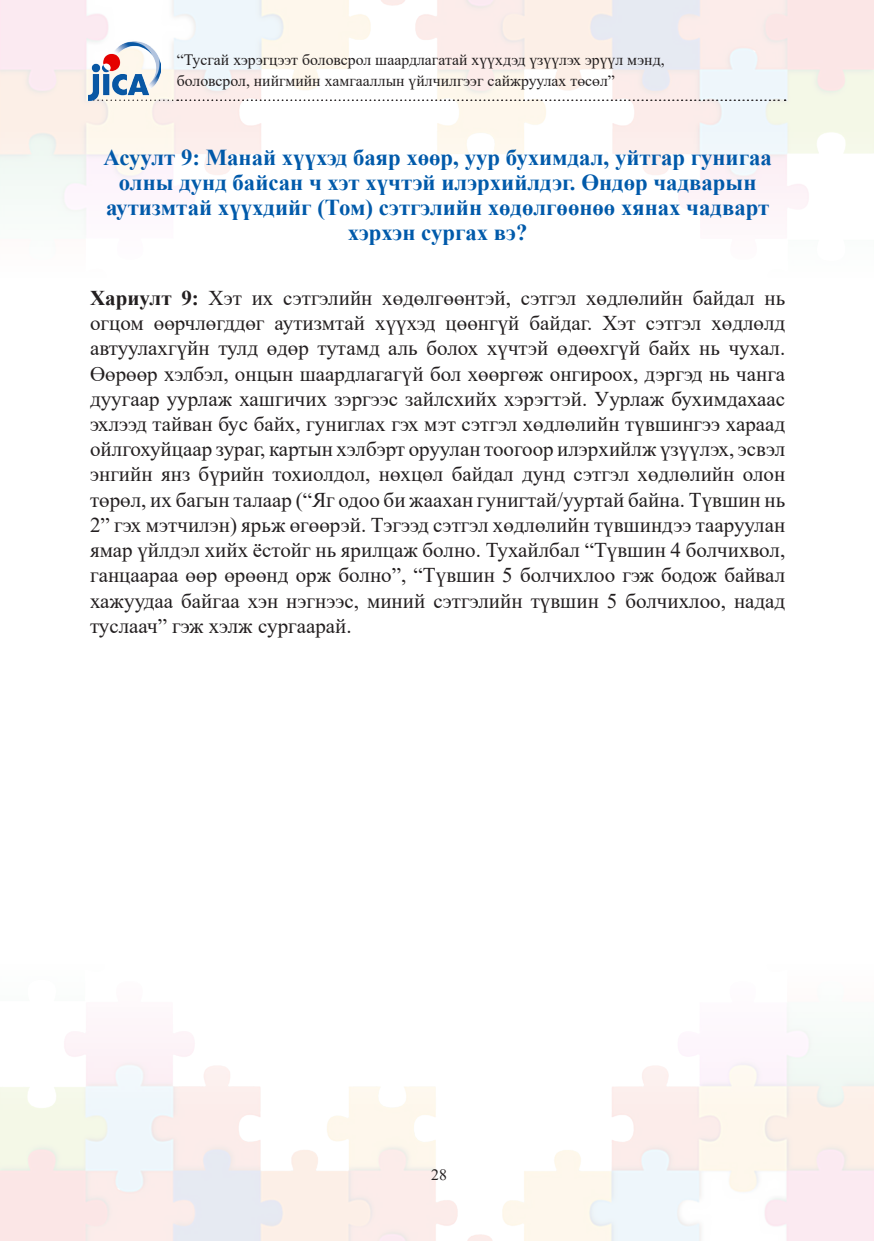
<style>
.page{position:relative;width:874px;height:1241px;background:#fff}
.page>*{position:absolute;margin:0;border:0;box-sizing:border-box;transform-origin:0 0}
.t1{font:700 22.75px/25px "Times New Roman";color:#015aaa;text-align:center}
.t2{font:21px/25.2px "Times New Roman";color:#231f20;text-align:justify}
.t3{font:15.75px/21px "Times New Roman";color:#231f20}
.s1{font-weight:700}
</style>
<div class="page">
<img style="left:0;top:0;width:874px;height:217px">
<svg style="left:89px;top:100px;width:696px;height:1px"></svg>
<img style="left:89px;top:42px;width:72px;height:58px">
<p class="t3" style="left:177px;top:49px;width:489px">“Тусгай хэрэгцээт боловсрол шаардлагатай хүүхдэд үзүүлэх эрүүл мэнд, боловсрол, нийгмийн хамгааллын үйлчилгээг сайжруулах төсөл”</p>
<p class="t1" style="left:103px;top:144px;width:669px">Асуулт 9: Манай хүүхэд баяр хөөр, уур бухимдал, уйтгар гунигаа олны дунд байсан ч хэт хүчтэй илэрхийлдэг. Өндөр чадварын аутизмтай хүүхдийг (Том) сэтгэлийн хөдөлгөөнөө хянах чадварт хэрхэн сургах вэ?</p>
<p class="t2" style="left:90px;top:284px;width:696px"><span class="s1">Хариулт 9:</span> Хэт их сэтгэлийн хөдөлгөөнтэй, сэтгэл хөдлөлийн байдал нь огцом өөрчлөгддөг аутизмтай хүүхэд цөөнгүй байдаг. Хэт сэтгэл хөдлөлд автуулахгүйн тулд өдөр тутамд аль болох хүчтэй өдөөхгүй байх нь чухал.<br>Өөрөөр хэлбэл, онцын шаардлагагүй бол хөөргөж онгироох, дэргэд нь чанга дуугаар уурлаж хашгичих зэргээс зайлсхийх хэрэгтэй. Уурлаж бухимдахаас эхлээд тайван бус байх, гуниглах гэх мэт сэтгэл хөдлөлийн түвшингээ хараад ойлгохуйцаар зураг, картын хэлбэрт оруулан тоогоор илэрхийлж үзүүлэх, эсвэл энгийн янз бүрийн тохиолдол, нөхцөл байдал дунд сэтгэл хөдлөлийн олон төрөл, их багын талаар (“Яг одоо би жаахан гунигтай/ууртай байна. Түвшин нь 2” гэх мэтчилэн) ярьж өгөөрэй. Тэгээд сэтгэл хөдлөлийн түвшиндээ тааруулан ямар үйлдэл хийх ёстойг нь ярилцаж болно. Тухайлбал “Түвшин 4 болчихвол, ганцаараа өөр өрөөнд орж болно”, “Түвшин 5 болчихлоо гэж бодож байвал хажуудаа байгаа хэн нэгнээс, миний сэтгэлийн түвшин 5 болчихлоо, надад туслаач” гэж хэлж сургаарай.</p>
<p class="t3" style="left:431px;top:1162px;width:17px">28</p>
</div>
